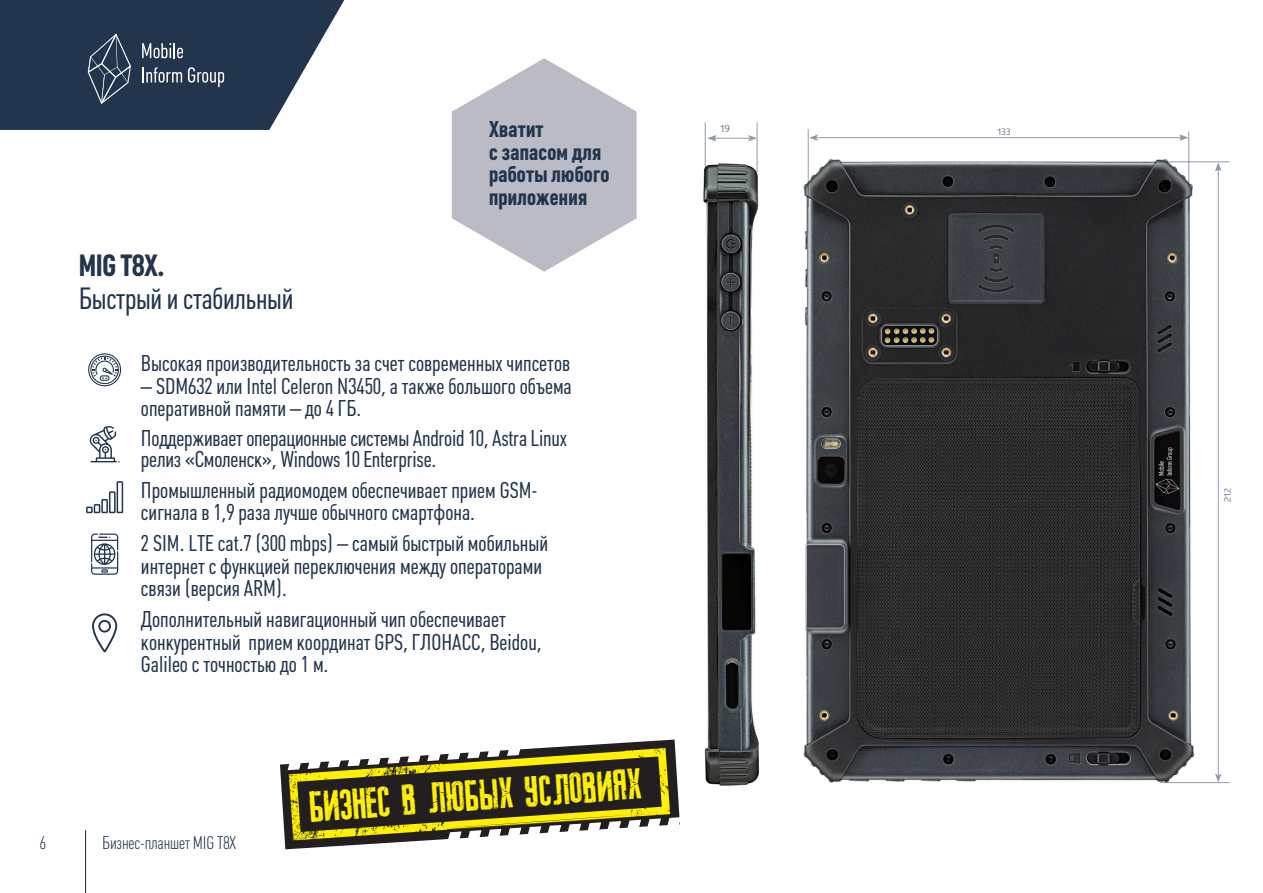
<style>
.page{position:relative;width:1263px;height:893px;background:#fff}
.page>*{position:absolute;margin:0;border:0;box-sizing:border-box;transform-origin:0 0}
.t1{font:43.2px "Resident Evil 7 RUSBYLYAJKA";color:#fff101}
.t2{font:30.15px/33px "Plumb Condensed";letter-spacing:-.01em;color:#22354d}
.t3{font:22.5px/22.5px "Plumb Condensed";color:#22354d}
.t4{font:700 22.5px/22.5px "Plumb Condensed";letter-spacing:.01em;color:#22354d}
.t5{font:300 18px "Plumb Condensed";letter-spacing:-.01em;color:#22354d}
.t6{font:10.35px "Glober";color:#686d7f}
.t7{font:9.45px "Glober";letter-spacing:-.01em;color:#686d7f}
.s1{font-weight:700}
</style>
<div class="page">
<img style="left:756px;top:122px;width:474px;height:662px">
<svg style="left:452px;top:58px;width:185px;height:214px"></svg>
<svg style="left:0;top:0;width:344px;height:130px;background:#3e4f64"></svg>
<svg style="left:86px;top:481px;width:38px;height:33px"></svg>
<svg style="left:92px;top:613px;width:26px;height:40px"></svg>
<hr style="left:85px;top:830px;width:1px;height:63px;background:#22354d">
<img style="left:703px;top:129px;width:70px;height:657px">
<hr style="left:714px;top:138px;width:36px;height:1px;background:#22354d">
<svg style="left:748px;top:135px;width:9px;height:7px"></svg>
<svg style="left:707px;top:135px;width:9px;height:7px"></svg>
<hr style="left:705px;top:123px;width:1px;height:45px;background:#22354d">
<hr style="left:757px;top:123px;width:1px;height:49px;background:#22354d">
<svg style="left:280px;top:739px;width:400px;height:111px"></svg>
<svg style="left:91px;top:533px;width:27px;height:42px"></svg>
<svg style="left:90px;top:426px;width:30px;height:36px"></svg>
<hr style="left:808px;top:129px;width:1px;height:78px;background:#22354d">
<hr style="left:1160px;top:782px;width:69px;height:1px;background:#22354d">
<hr style="left:1160px;top:162px;width:69px;height:1px;background:#22354d">
<hr style="left:816px;top:137px;width:366px;height:1px;background:#22354d">
<svg style="left:809px;top:134px;width:9px;height:7px"></svg>
<svg style="left:1179px;top:134px;width:9px;height:7px"></svg>
<hr style="left:1218px;top:169px;width:1px;height:607px;background:#22354d">
<svg style="left:1215px;top:773px;width:6px;height:9px"></svg>
<svg style="left:1215px;top:162px;width:6px;height:9px"></svg>
<hr style="left:1188px;top:131px;width:1px;height:82px;background:#22354d">
<svg style="left:88px;top:353px;width:33px;height:33px"></svg>
<p class="t2" style="left:79px;top:249px;width:216px"><span class="s1">MIG T8X.<br></span>Быстрый и стабильный</p>
<p class="t4" style="left:489px;top:118px;width:122px">Хватит<br>с запасом для работы любого приложения</p>
<p class="t3" style="left:141px;top:353px;width:431px">Высокая производительность за счет современных чипсетов</p>
<p class="t3" style="left:141px;top:375px;width:432px">– SDM632 или Intel Celeron N3450, а также большого объема оперативной памяти – до 4 ГБ.</p>
<p class="t3" style="left:141px;top:428px;width:427px;line-height:21px">Поддерживает операционные системы Android 10, Astra Linux релиз «Смоленск», Windows 10 Enterprise.</p>
<p class="t3" style="left:141px;top:479px;width:398px">Промышленный радиомодем обеспечивает прием GSM&shy;сигнала в 1,9 раза лучше обычного смартфона.</p>
<p class="t3" style="left:141px;top:533px;width:409px">2 SIM. LTE cat.7 (300 mbps) – самый быстрый мобильный интернет с функцией переключения между операторами связи (версия ARM).</p>
<p class="t3" style="left:141px;top:609px;width:402px">Дополнительный навигационный чип обеспечивает конкурентный прием координат GPS, ГЛОНАСС, Beidou,<br>Galileo с точностью до 1 м.</p>
<p class="t5" style="left:40px;top:833px;width:8px">6</p>
<p class="t5" style="left:102px;top:833px;width:135px">Бизнес-планшет MIG Т8Х</p>
<p class="t1" style="left:308px;top:785px;width:335px;rotate:-4deg">БИЗНЕС В ЛЮБЫХ УСЛОВИЯХ</p>
<p class="t6" style="left:720px;top:121px;width:11px">19</p>
<p class="t7" style="left:997px;top:125px;width:15px">133</p>
<p class="t7" style="left:1221px;top:502px;width:15px;rotate:-90deg">212</p>
</div>
